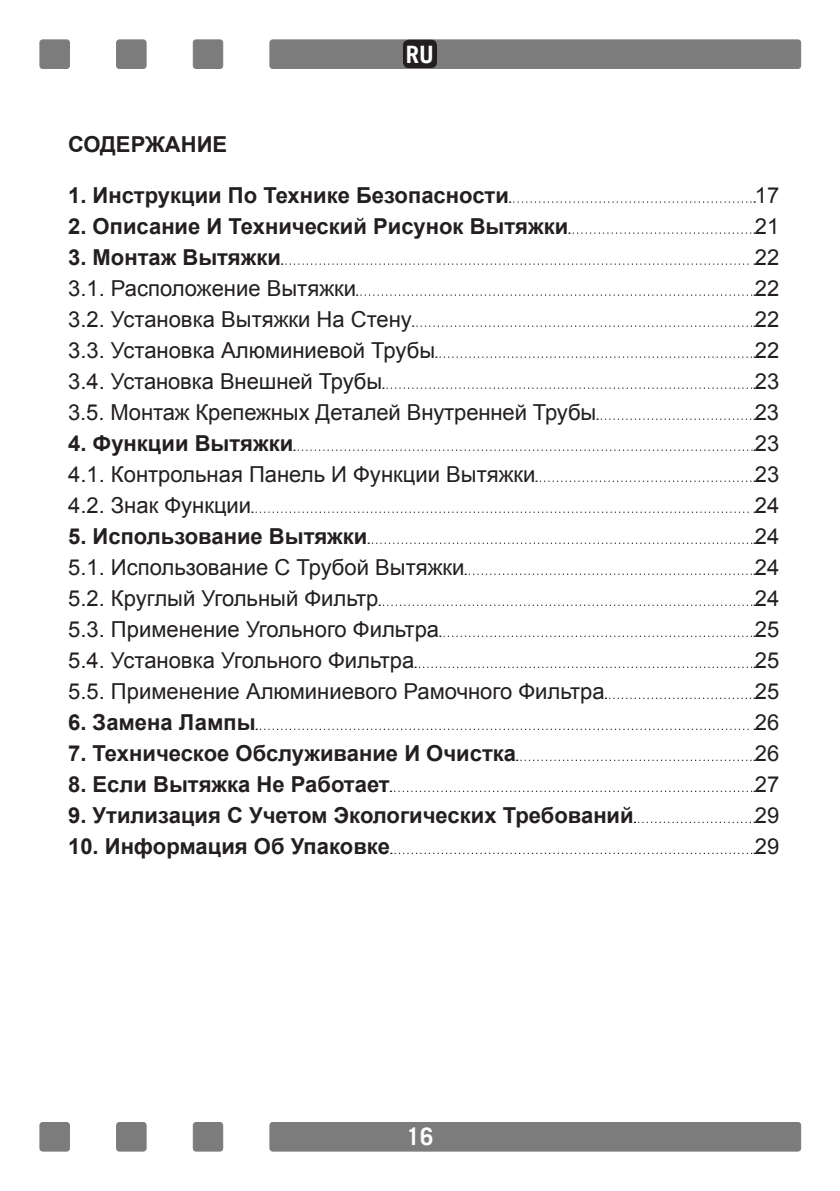
<style>
.page{position:relative;width:840px;height:1191px;background:#fff}
.page>*{position:absolute;margin:0;border:0;box-sizing:border-box;transform-origin:0 0}
.t1{font:700 24px "Trade Gothic";color:#fff}
.t2{font:22px "Arial";color:#231f20}
.t3{font:700 22px "Arial";color:#231f20}
</style>
<div class="page">
<div style="left:270px;top:40px;width:530px;height:28px;background:#7d7c7c;border-radius:3px"></div>
<div style="left:269px;top:40px;width:531px;height:29px;border:1px solid #7d7c7c;border-radius:3px"></div>
<div style="left:40px;top:40px;width:29px;height:28px;background:#7d7c7c;border-radius:3px"></div>
<div style="left:40px;top:40px;width:30px;height:29px;border:1px solid #7d7c7c;border-radius:3px"></div>
<div style="left:193px;top:40px;width:29px;height:28px;background:#7d7c7c;border-radius:3px"></div>
<div style="left:193px;top:40px;width:30px;height:29px;border:1px solid #7d7c7c;border-radius:3px"></div>
<div style="left:116px;top:40px;width:30px;height:28px;background:#7d7c7c;border-radius:3px"></div>
<div style="left:116px;top:40px;width:30px;height:29px;border:1px solid #7d7c7c;border-radius:3px"></div>
<div style="left:270px;top:1122px;width:530px;height:29px;background:#7d7c7c;border-radius:3px"></div>
<div style="left:269px;top:1122px;width:531px;height:29px;border:1px solid #7d7c7c;border-radius:3px"></div>
<div style="left:40px;top:1122px;width:29px;height:29px;background:#7d7c7c;border-radius:3px"></div>
<div style="left:40px;top:1122px;width:30px;height:29px;border:1px solid #7d7c7c;border-radius:3px"></div>
<div style="left:193px;top:1122px;width:29px;height:29px;background:#7d7c7c;border-radius:3px"></div>
<div style="left:193px;top:1122px;width:30px;height:29px;border:1px solid #7d7c7c;border-radius:3px"></div>
<div style="left:116px;top:1122px;width:30px;height:29px;background:#7d7c7c;border-radius:3px"></div>
<div style="left:116px;top:1122px;width:30px;height:29px;border:1px solid #7d7c7c;border-radius:3px"></div>
<svg style="left:509px;top:201px;width:245px;height:2px"></svg>
<svg style="left:568px;top:232px;width:186px;height:2px"></svg>
<svg style="left:281px;top:263px;width:473px;height:2px"></svg>
<svg style="left:356px;top:294px;width:398px;height:2px"></svg>
<svg style="left:412px;top:325px;width:342px;height:2px"></svg>
<svg style="left:435px;top:356px;width:319px;height:2px"></svg>
<svg style="left:382px;top:387px;width:372px;height:2px"></svg>
<svg style="left:596px;top:418px;width:158px;height:2px"></svg>
<svg style="left:294px;top:449px;width:460px;height:2px"></svg>
<svg style="left:535px;top:480px;width:219px;height:2px"></svg>
<svg style="left:252px;top:511px;width:502px;height:2px"></svg>
<svg style="left:368px;top:542px;width:386px;height:2px"></svg>
<svg style="left:465px;top:573px;width:289px;height:2px"></svg>
<svg style="left:379px;top:604px;width:375px;height:2px"></svg>
<svg style="left:439px;top:635px;width:315px;height:2px"></svg>
<svg style="left:415px;top:666px;width:339px;height:2px"></svg>
<svg style="left:605px;top:697px;width:149px;height:2px"></svg>
<svg style="left:256px;top:728px;width:498px;height:2px"></svg>
<svg style="left:516px;top:759px;width:238px;height:2px"></svg>
<svg style="left:390px;top:790px;width:364px;height:2px"></svg>
<svg style="left:634px;top:821px;width:120px;height:2px"></svg>
<svg style="left:390px;top:852px;width:364px;height:2px"></svg>
<div style="left:403px;top:40px;width:34px;height:28px;background:#231f20;border-radius:6px"></div>
<p class="t1" style="left:406px;top:44px;width:30px">RU</p>
<p class="t3" style="left:68px;top:130px;width:161px">СОДЕРЖАНИЕ</p>
<p class="t3" style="left:68px;top:180px;width:442px">1. Инструкции По Технике Безопасности</p>
<p class="t2" style="left:754px;top:182px;width:26px">17</p>
<p class="t3" style="left:68px;top:211px;width:501px">2. Описание И Технический Рисунок Вытяжки</p>
<p class="t2" style="left:754px;top:213px;width:26px">21</p>
<p class="t3" style="left:68px;top:242px;width:214px">3. Монтаж Вытяжки</p>
<p class="t2" style="left:754px;top:244px;width:26px">22</p>
<p class="t2" style="left:68px;top:274px;width:289px">3.1. Расположение Вытяжки</p>
<p class="t2" style="left:754px;top:275px;width:26px">22</p>
<p class="t2" style="left:68px;top:305px;width:345px">3.2. Установка Вытяжки На Стену</p>
<p class="t2" style="left:754px;top:306px;width:26px">22</p>
<p class="t2" style="left:68px;top:336px;width:368px">3.3. Установка Алюминиевой Трубы</p>
<p class="t2" style="left:754px;top:337px;width:26px">22</p>
<p class="t2" style="left:68px;top:367px;width:315px">3.4. Установка Внешней Трубы</p>
<p class="t2" style="left:754px;top:368px;width:26px">23</p>
<p class="t2" style="left:68px;top:398px;width:529px">3.5. Монтаж Крепежных Деталей Внутренней Трубы</p>
<p class="t2" style="left:754px;top:399px;width:26px">23</p>
<p class="t3" style="left:68px;top:428px;width:226px">4. Функции Вытяжки</p>
<p class="t2" style="left:754px;top:430px;width:26px">23</p>
<p class="t2" style="left:68px;top:460px;width:468px">4.1. Контрольная Панель И Функции Вытяжки</p>
<p class="t2" style="left:754px;top:461px;width:26px">23</p>
<p class="t2" style="left:68px;top:491px;width:184px">4.2. Знак Функции</p>
<p class="t2" style="left:754px;top:491px;width:26px">24</p>
<p class="t3" style="left:68px;top:521px;width:301px">5. Использование Вытяжки</p>
<p class="t2" style="left:754px;top:522px;width:26px">24</p>
<p class="t2" style="left:68px;top:553px;width:397px">5.1. Использование С Трубой Вытяжки</p>
<p class="t2" style="left:754px;top:553px;width:26px">24</p>
<p class="t2" style="left:68px;top:584px;width:312px">5.2. Круглый Угольный Фильтр</p>
<p class="t2" style="left:754px;top:584px;width:26px">24</p>
<p class="t2" style="left:68px;top:615px;width:372px">5.3. Применение Угольного Фильтра</p>
<p class="t2" style="left:754px;top:615px;width:26px">25</p>
<p class="t2" style="left:68px;top:646px;width:347px">5.4. Установка Угольного Фильтра</p>
<p class="t2" style="left:754px;top:646px;width:26px">25</p>
<p class="t2" style="left:68px;top:677px;width:538px">5.5. Применение Алюминиевого Рамочного Фильтра</p>
<p class="t2" style="left:754px;top:677px;width:26px">25</p>
<p class="t3" style="left:68px;top:707px;width:189px">6. Замена Лампы</p>
<p class="t2" style="left:754px;top:709px;width:26px">26</p>
<p class="t3" style="left:68px;top:738px;width:449px">7. Техническое Обслуживание И Очистка</p>
<p class="t2" style="left:754px;top:740px;width:26px">26</p>
<p class="t3" style="left:68px;top:769px;width:323px">8. Если Вытяжка Не Работает</p>
<p class="t2" style="left:754px;top:771px;width:26px">27</p>
<p class="t3" style="left:68px;top:800px;width:566px">9. Утилизация С Учетом Экологических Требований</p>
<p class="t2" style="left:754px;top:802px;width:26px">29</p>
<p class="t3" style="left:68px;top:831px;width:323px">10. Информация Об Упаковке</p>
<p class="t2" style="left:754px;top:833px;width:26px">29</p>
<p class="t1" style="left:406px;top:1127px;width:28px">16</p>
</div>
